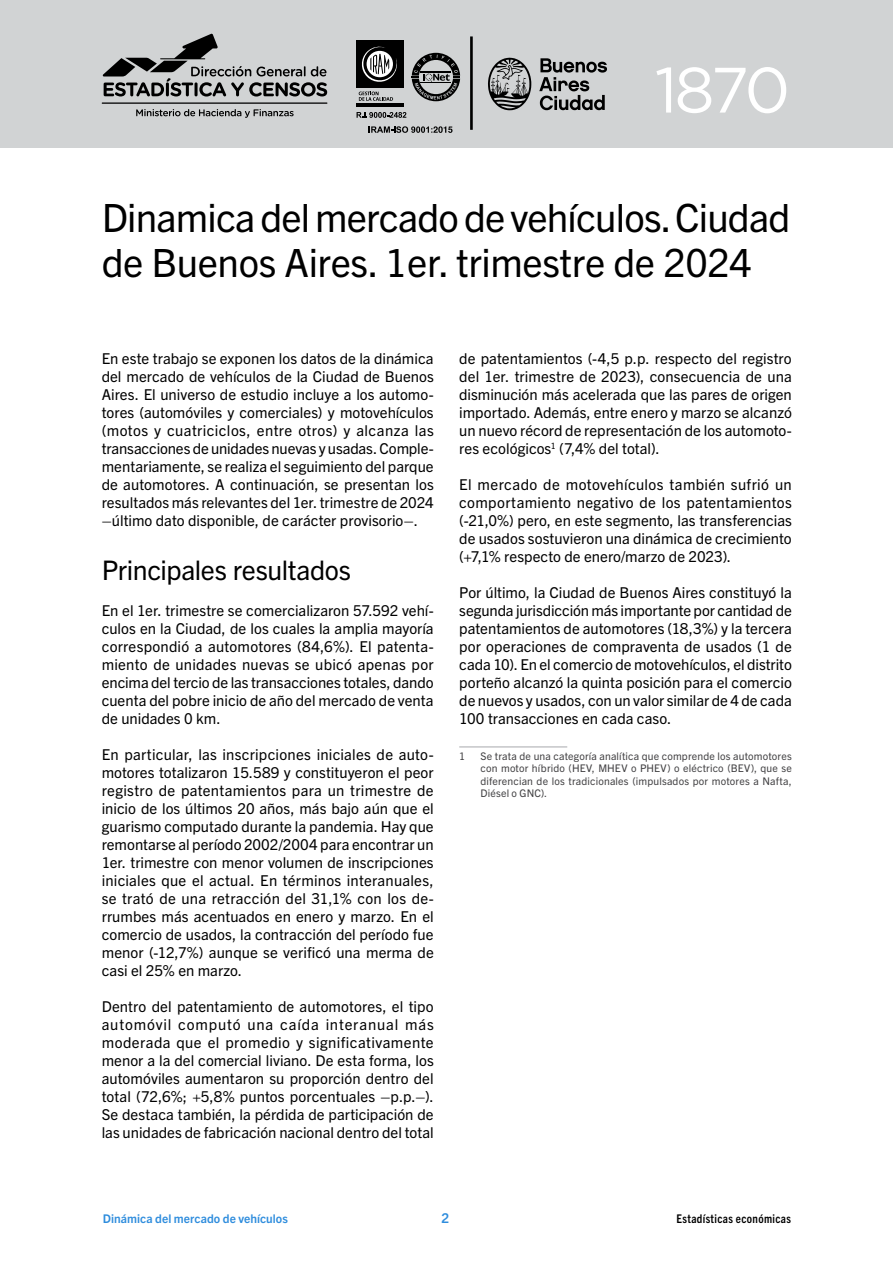
<style>
.page{position:relative;width:893px;height:1263px;background:#fff}
.page>*{position:absolute;margin:0;border:0;box-sizing:border-box;transform-origin:0 0}
.t1{font:64.05px "Gotham";color:#fff}
.t2{font:39px/45px "Trade Gothic Next LT Pro";letter-spacing:-.02em;color:#000}
.t3{font:27px "Trade Gothic Next LT Pro";letter-spacing:-.015em;color:#000}
.t4{font:15px/18px "Trade Gothic Next LT Pro";color:#000;text-align:justify}
.t5{font:700 13.5px "Trade Gothic Next LT Pro";color:#2f8ddd}
.t6{font:700 12px "Trade Gothic Next LT Pro";letter-spacing:.005em;color:#2f8ddd}
.t7{font:700 condensed 12px "Trade Gothic Next LT Pro";letter-spacing:.03em;color:#000}
.t8{font:10.5px/12.6px "Trade Gothic Next LT Pro";letter-spacing:.015em;color:#414042;text-align:justify}
</style>
<div class="page">
<div style="left:0;top:0;width:893px;height:148px;background:#d1d3d4"></div>
<hr style="left:459px;top:747px;width:108px;height:1px;background:#a7a9ac">
<hr style="left:470px;top:36px;width:3px;height:94px;background:#000">
<svg style="left:488px;top:58px;width:43px;height:52px"></svg>
<svg style="left:539px;top:58px;width:68px;height:52px"></svg>
<div style="left:356px;top:40px;width:48px;height:48px;background:#000"></div>
<hr style="left:356px;top:103px;width:48px;height:4px;background:#000">
<svg style="left:361px;top:46px;width:36px;height:36px"></svg>
<svg style="left:359px;top:92px;width:34px;height:9px"></svg>
<svg style="left:357px;top:112px;width:49px;height:6px"></svg>
<svg style="left:412px;top:53px;width:48px;height:48px"></svg>
<svg style="left:369px;top:126px;width:83px;height:7px"></svg>
<hr style="left:102px;top:102px;width:225px;height:2px;background:#000">
<svg style="left:136px;top:109px;width:158px;height:9px"></svg>
<svg style="left:103px;top:34px;width:224px;height:63px"></svg>
<h1 class="t1" style="left:655px;top:49px;width:137px">1870</h1>
<h2 class="t2" style="left:102px;top:192px;width:690px">Dinamica del mercado de vehículos. Ciudad de Buenos Aires. 1er. trimestre de 2024</h2>
<p class="t4" style="left:102px;top:348px;width:334px">En este trabajo se exponen los datos de la dinámica del mercado de vehículos de la Ciudad de Buenos Aires. El universo de estudio incluye a los automo&shy;tores (automóviles y comerciales) y motovehículos (motos y cuatriciclos, entre otros) y alcanza las transacciones de unidades nuevas y usadas. Comple&shy;mentariamente, se realiza el seguimiento del parque de automotores. A continuación, se presentan los resultados más relevantes del 1er. trimestre de 2024 –último dato disponible, de carácter provisorio–.</p>
<h3 class="t3" style="left:102px;top:551px;width:251px">Principales resultados</h3>
<p class="t4" style="left:102px;top:600px;width:333px">En el 1er. trimestre se comercializaron 57.592 vehí&shy;culos en la Ciudad, de los cuales la amplia mayoría correspondió a automotores (84,6%). El patenta&shy;miento de unidades nuevas se ubicó apenas por encima del tercio de las transacciones totales, dando cuenta del pobre inicio de año del mercado de venta de unidades 0 km.</p>
<p class="t4" style="left:102px;top:744px;width:334px">En particular, las inscripciones iniciales de auto&shy;motores totalizaron 15.589 y constituyeron el peor registro de patentamientos para un trimestre de inicio de los últimos 20 años, más bajo aún que el guarismo computado durante la pandemia. Hay que remontarse al período 2002/2004 para encontrar un 1er. trimestre con menor volumen de inscripciones iniciales que el actual. En términos interanuales, se trató de una retracción del 31,1% con los de&shy;rrumbes más acentuados en enero y marzo. En el comercio de usados, la contracción del período fue menor (-12,7%) aunque se verificó una merma de casi el 25% en marzo.</p>
<p class="t4" style="left:102px;top:996px;width:334px">Dentro del patentamiento de automotores, el tipo automóvil computó una caída interanual más moderada que el promedio y significativamente menor a la del comercial liviano. De esta forma, los automóviles aumentaron su proporción dentro del total (72,6%; +5,8% puntos porcentuales –p.p.–).<br>Se destaca también, la pérdida de participación de las unidades de fabricación nacional dentro del total</p>
<p class="t4" style="left:459px;top:348px;width:334px">de patentamientos (-4,5 p.p. respecto del registro del 1er. trimestre de 2023), consecuencia de una disminución más acelerada que las pares de origen importado. Además, entre enero y marzo se alcanzó un nuevo récord de representación de los automoto&shy;res ecológicos<sup>1</sup> (7,4% del total).</p>
<p class="t4" style="left:459px;top:474px;width:334px">El mercado de motovehículos también sufrió un comportamiento negativo de los patentamientos (-21,0%) pero, en este segmento, las transferencias de usados sostuvieron una dinámica de crecimiento (+7,1% respecto de enero/marzo de 2023).</p>
<p class="t4" style="left:459px;top:582px;width:334px">Por último, la Ciudad de Buenos Aires constituyó la segunda jurisdicción más importante por cantidad de patentamientos de automotores (18,3%) y la tercera por operaciones de compraventa de usados (1 de cada 10). En el comercio de motovehículos, el distrito porteño alcanzó la quinta posición para el comercio de nuevos y usados, con un valor similar de 4 de cada 100 transacciones en cada caso.</p>
<p class="t8" style="left:459px;top:749px;width:8px">1</p>
<p class="t8" style="left:480px;top:749px;width:313px">Se trata de una categoría analítica que comprende los automotores con motor híbrido (HEV, MHEV o PHEV) o eléctrico (BEV), que se diferencian de los tradicionales (impulsados por motores a Nafta, Diésel o GNC).</p>
<p class="t6" style="left:103px;top:1210px;width:186px">Dinámica del mercado de vehículos</p>
<p class="t5" style="left:442px;top:1209px;width:9px">2</p>
<p class="t7" style="left:676px;top:1211px;width:116px">Estadísticas económicas</p>
</div>
